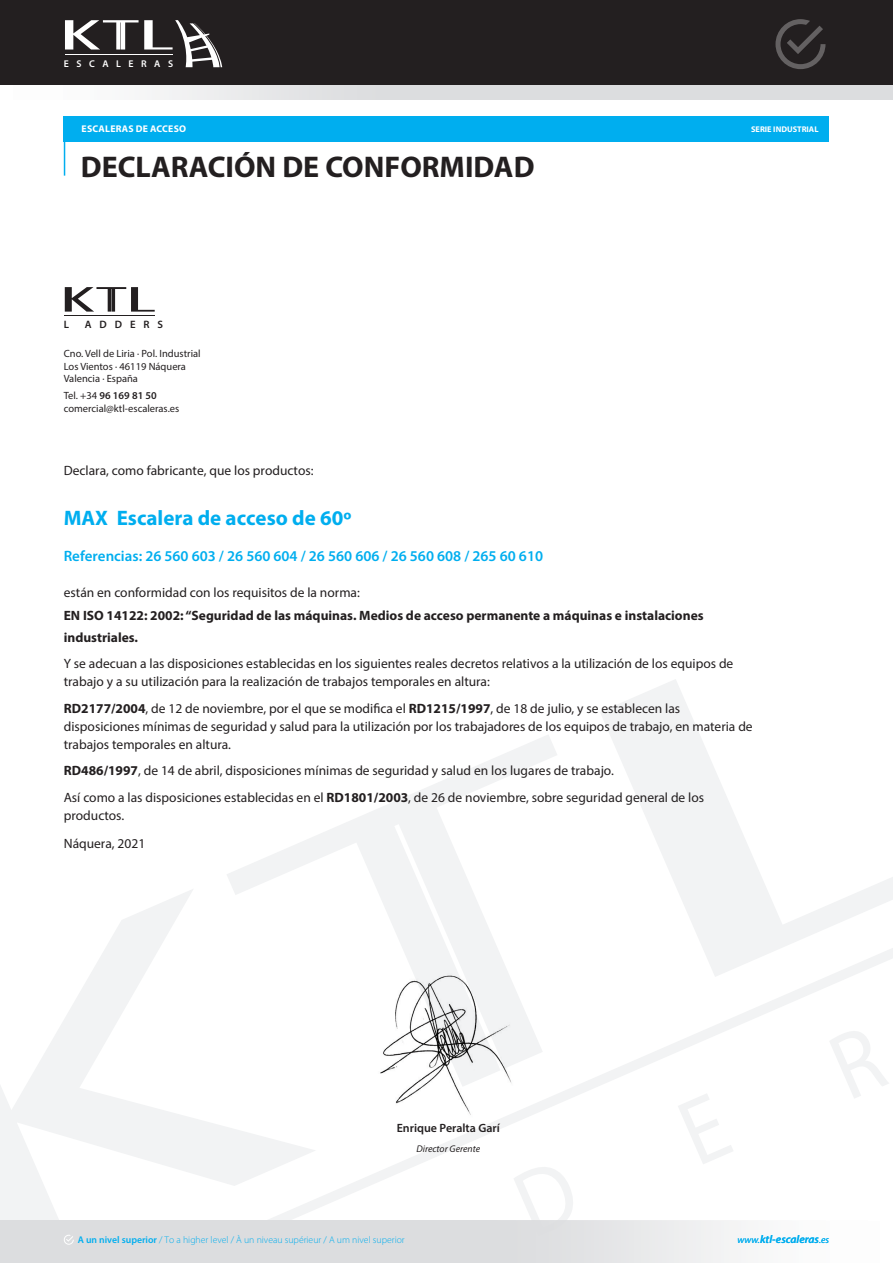
<style>
.page{position:relative;width:893px;height:1263px;background:#fff}
.page>*{position:absolute;margin:0;border:0;box-sizing:border-box;transform-origin:0 0}
.t1{font:700 30px "Myriad Pro";color:#231f20}
.t2{font:700 21px "Myriad Pro";color:#00aeef}
.t3{font:600 15px "Myriad Pro";color:#00aeef}
.t4{font:13.5px/18px "Myriad Pro";color:#231f20}
.t5{font:700 13.5px/22.2px "Myriad Pro";color:#231f20}
.texto_corrido{font:600 12px "Myriad Pro";color:#231f20}
.t6{font:italic 600 11.25px "Myriad Pro";color:#00aeef}
.t7{font:600 10.8px "Myriad Pro";letter-spacing:.735em;color:#231f20}
.t8{font:10.5px/12.6px "Myriad Pro";color:#231f20}
.t9{font:600 9.9px "Myriad Pro";letter-spacing:.765em;color:#fff}
.t10{font:300 9.75px "Myriad Pro";color:#00aeef}
.t11{font:700 9.75px "Myriad Pro";letter-spacing:.02em;color:#fff}
.texto_corrido-2{font:italic 9.75px "Myriad Pro";color:#231f20}
.t12{font:700 8.25px "Myriad Pro";color:#fff}
.s1{font-weight:600}
.s2{font-weight:400}
.s3{font-weight:700}
.s4{font-weight:400;font-size:9.75px}
</style>
<div class="page">
<svg style="left:316px;top:977px;width:573px;height:244px"></svg>
<svg style="left:0;top:889px;width:316px;height:332px"></svg>
<svg style="left:600px;top:679px;width:293px;height:298px"></svg>
<svg style="left:226px;top:735px;width:331px;height:352px"></svg>
<div style="left:0;top:0;width:893px;height:85px;background:#231f20"></div>
<svg style="left:65px;top:20px;width:157px;height:47px"></svg>
<svg style="left:775px;top:19px;width:50px;height:50px"></svg>
<div style="left:0;top:1221px;width:893px;height:42px;background:linear-gradient(to right,#d3d4d6,#f5f6f6)"></div>
<svg style="left:151px;top:85px;width:742px;height:15px;background:#dfe0e2"></svg>
<svg style="left:64px;top:1235px;width:10px;height:10px"></svg>
<div style="left:64px;top:116px;width:765px;height:26px;background:#00aeef"></div>
<hr style="left:64px;top:133px;width:1px;height:43px;background:#00aeef">
<img style="left:372px;top:973px;width:149px;height:145px">
<hr style="left:65px;top:315px;width:90px;height:1px;background:#231f20">
<svg style="left:65px;top:287px;width:90px;height:25px"></svg>
<p class="t9" style="left:64px;top:57px;width:111px">ESCALERAS</p>
<p class="t11" style="left:82px;top:123px;width:106px">ESCALERAS DE ACCESO</p>
<p class="t1" style="left:81px;top:148px;width:455px">DECLARACIÓN DE CONFORMIDAD</p>
<p class="t7" style="left:64px;top:317px;width:7px">L</p>
<p class="t7" style="left:85px;top:317px;width:80px">ADDERS</p>
<p class="t8" style="left:64px;top:347px;width:138px">Cno. Vell de Liria · Pol. Industrial<br>Los Vientos · 46119 Náquera<br>Valencia · España</p>
<p class="t8" style="left:64px;top:389px;width:117px">Tel. +34 <span class="s1">96 169 81 50 </span>comercial@ktl-escaleras.es</p>
<p class="t12" style="left:751px;top:124px;width:69px">SERIE INDUSTRIAL</p>
<p class="t4" style="left:64px;top:461px;width:251px">Declara, como fabricante, que los productos:</p>
<p class="t2" style="left:64px;top:504px;width:289px">MAX Escalera de acceso de 60º</p>
<p class="t3" style="left:64px;top:547px;width:481px">Referencias: 26 560 603 / 26 560 604 / 26 560 606 / 26 560 608 / 265 60 610</p>
<p class="t5" style="left:64px;top:581px;width:641px"><span class="s2">están en conformidad con los requisitos de la norma:<br></span>EN ISO 14122: 2002: “Seguridad de las máquinas. Medios de acceso permanente a máquinas e instalaciones industriales.</p>
<p class="t4" style="left:64px;top:654px;width:671px">Y se adecuan a las disposiciones establecidas en los siguientes reales decretos relativos a la utilización de los equipos de trabajo y a su utilización para la realización de trabajos temporales en altura:</p>
<p class="t4" style="left:64px;top:699px;width:690px"><span class="s3">RD2177/2004</span>, de 12 de noviembre, por el que se modifica el <span class="s3">RD1215/1997</span>, de 18 de julio, y se establecen las disposiciones mínimas de seguridad y salud para la utilización por los trabajadores de los equipos de trabajo, en materia de trabajos temporales en altura.</p>
<p class="t4" style="left:64px;top:757px;width:642px;line-height:26.4px"><span class="s3">RD486/1997</span>, de 14 de abril, disposiciones mínimas de seguridad y salud en los lugares de trabajo.<br>Así como a las disposiciones establecidas en el <span class="s3">RD1801/2003</span>, de 26 de noviembre, sobre seguridad general de los</p>
<p class="t4" style="left:64px;top:800px;width:83px;line-height:29px">productos.<br>Náquera, 2021</p>
<p class="texto_corrido" style="left:397px;top:1120px;width:105px">Enrique Peralta Garí</p>
<p class="texto_corrido-2" style="left:416px;top:1143px;width:65px">Director Gerente</p>
<p class="t10" style="left:78px;top:1234px;width:328px"><span class="s1">A un nivel superior</span> / To a higher level / À un niveau supérieur / A um nivel superior</p>
<p class="t6" style="left:737px;top:1232px;width:93px"><span class="s4">www.</span>ktl-escaleras<span class="s4">.es</span></p>
</div>
